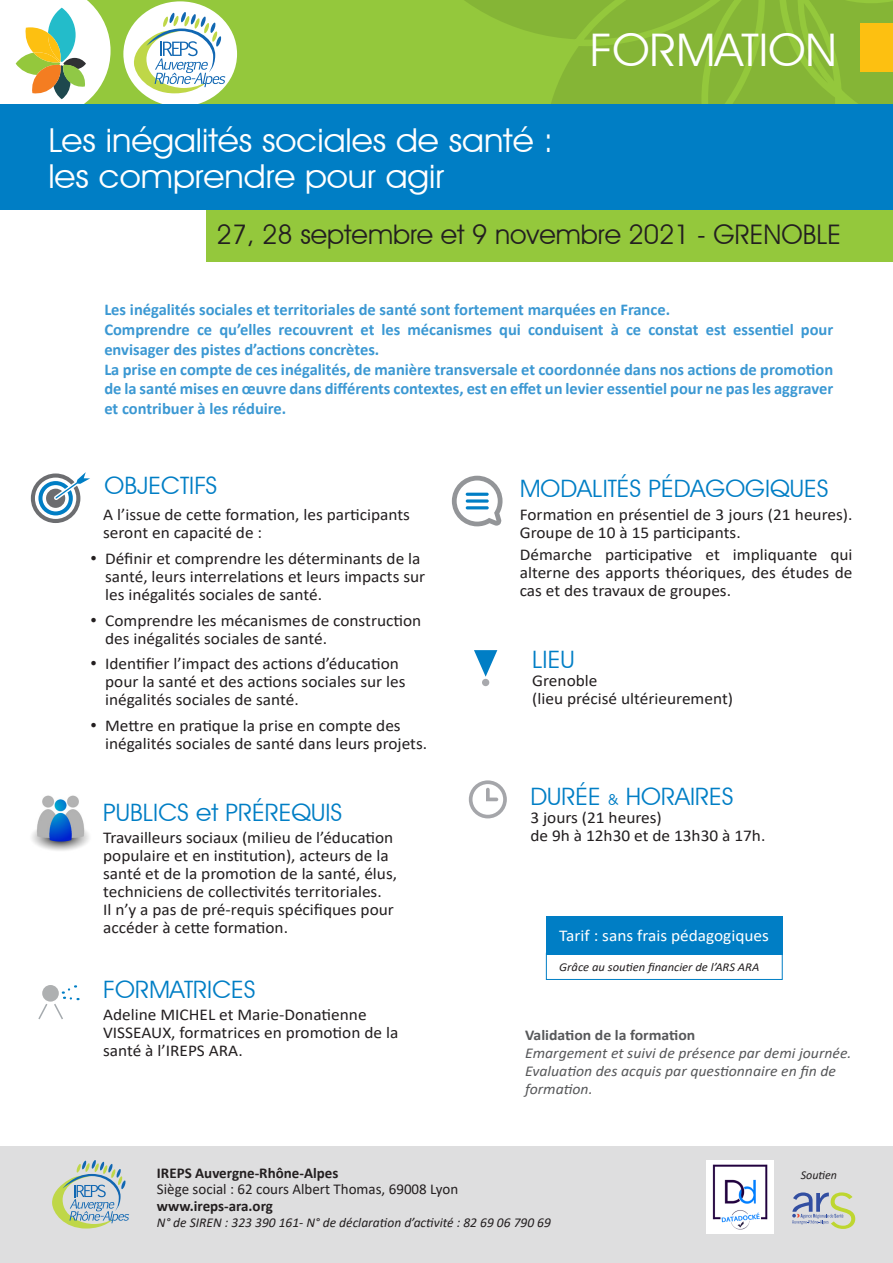
<style>
.page{position:relative;width:893px;height:1263px;background:#fff}
.page>*{position:absolute;margin:0;border:0;box-sizing:border-box;transform-origin:0 0}
.t1{font:45px "Avant Garde IT Cby BT";color:#fff;scale:1.05 1}
.t2{font:33px "Avant Garde IT Cby BT";color:#fff;scale:1.05 1}
.t3{font:27px "Avant Garde IT Cby BT";color:#231f20}
.t4{font:24px "Avant Garde IT Cby BT";color:#007ec5;scale:1.05 1}
.t5{font:16.5px/18px "Calibri";color:#231f20;scale:1.05 1}
.t6{font:700 16.5px/19.8px "Calibri";color:#3b98d3}
.t7{font:16.5px "Calibri";color:#fff;scale:1.05 1}
.t8{font:italic 15px/18px "Calibri";color:#57585a;scale:1.05 1}
.t9{font:700 15px "Calibri";color:#231f20}
.t10{font:15px "Calibri";color:#231f20}
.t11{font:700 15px "Calibri";color:#57585a;scale:1.05 1}
.t12{font:italic 13.5px "Calibri";color:#231f20}
.t13{font:italic 12px "Calibri";color:#231f20;scale:1.05 1}
.t14{font:italic 12px "Calibri";color:#231f20}
.s1{font-family:"Times New Roman";font-size:18px}
.s2{font-size:15px}
</style>
<div class="page">
<div style="left:69px;top:0;width:824px;height:124px;background:#94c83c"></div>
<svg style="left:0;top:0;width:111px;height:105px"></svg>
<svg style="left:410px;top:0;width:483px;height:105px"></svg>
<div style="left:123px;top:1px;width:114px;height:106px;background:#fff;border-radius:50%"></div>
<svg style="left:133px;top:12px;width:92px;height:81px"></svg>
<div style="left:0;top:1146px;width:893px;height:117px;background:#dededf"></div>
<img style="left:706px;top:1161px;width:68px;height:72px">
<svg style="left:792px;top:1192px;width:63px;height:37px"></svg>
<svg style="left:52px;top:1160px;width:77px;height:68px"></svg>
<div style="left:860px;top:23px;width:33px;height:49px;background:#fdc011"></div>
<div style="left:206px;top:210px;width:687px;height:51px;background:#94c83c"></div>
<div style="left:0;top:105px;width:893px;height:105px;background:#007ec5"></div>
<svg style="left:38px;top:985px;width:41px;height:35px"></svg>
<svg style="left:31px;top:472px;width:59px;height:51px"></svg>
<img style="left:32px;top:795px;width:57px;height:56px">
<svg style="left:452px;top:476px;width:51px;height:50px"></svg>
<hr style="left:466px;top:493px;width:23px;height:3px;background:#007ec5;border-radius:2px">
<svg style="left:466px;top:499px;width:23px;height:4px"></svg>
<hr style="left:466px;top:506px;width:23px;height:3px;background:#007ec5;border-radius:2px">
<svg style="left:469px;top:780px;width:38px;height:38px"></svg>
<svg style="left:474px;top:650px;width:23px;height:27px"></svg>
<div style="left:482px;top:679px;width:7px;height:7px;background:#a8a9ad;border-radius:50%"></div>
<div style="left:546px;top:916px;width:236px;height:38px;background:#007ec5"></div>
<div style="left:546px;top:953px;width:236px;height:27px;border:1px solid #007ec5"></div>
<p class="t2" style="left:48px;top:120px;width:483px">Les inégalités sociales de santé :</p>
<p class="t2" style="left:48px;top:156px;width:378px">les comprendre pour agir</p>
<p class="t1" style="left:590px;top:22px;width:237px">FORMATION</p>
<p class="t3" style="left:216px;top:218px;width:626px">27, 28 septembre et 9 novembre 2021 - GRENOBLE</p>
<p class="t6" style="left:104px;top:300px;width:567px">Les inégalités sociales et territoriales de santé sont fortement marquées en France.</p>
<p class="t6" style="left:104px;top:319px;width:730px">Comprendre ce qu’elles recouvrent et les mécanismes qui conduisent à ce constat est essentiel pour envisager des pistes d’actions concrètes.</p>
<p class="t6" style="left:104px;top:359px;width:730px;text-align:justify">La prise en compte de ces inégalités, de manière transversale et coordonnée dans nos actions de promotion de la santé mises en œuvre dans différents contextes, est en effet un levier essentiel pour ne pas les aggraver et contribuer à les réduire.</p>
<p class="t4" style="left:105px;top:471px;width:109px">OBJECTIFS</p>
<p class="t5" style="left:103px;top:506px;width:294px">A l’issue de cette formation, les participants seront en capacité de :</p>
<p class="t5" style="left:105px;top:549px;width:306px;text-indent:-15px"><span class="s1">•</span> Définir et comprendre les déterminants de la santé, leurs interrelations et leurs impacts sur les inégalités sociales de santé.</p>
<p class="t5" style="left:105px;top:611px;width:303px;text-indent:-15px"><span class="s1">•</span> Comprendre les mécanismes de construction des inégalités sociales de santé.</p>
<p class="t5" style="left:105px;top:654px;width:288px;text-indent:-15px"><span class="s1">•</span> Identifier l’impact des actions d’éducation pour la santé et des actions sociales sur les inégalités sociales de santé.</p>
<p class="t5" style="left:105px;top:716px;width:308px;text-indent:-15px"><span class="s1">•</span> Mettre en pratique la prise en compte des inégalités sociales de santé dans leurs projets.</p>
<p class="t4" style="left:103px;top:798px;width:229px">PUBLICS et PRÉREQUIS</p>
<p class="t5" style="left:103px;top:828px;width:281px">Travailleurs sociaux (milieu de l’éducation populaire et en institution), acteurs de la santé et de la promotion de la santé, élus, techniciens de collectivités territoriales.</p>
<p class="t5" style="left:103px;top:900px;width:278px">Il n’y a pas de pré-requis spécifiques pour accéder à cette formation.</p>
<p class="t4" style="left:103px;top:975px;width:147px">FORMATRICES</p>
<p class="t5" style="left:103px;top:1005px;width:283px">Adeline MICHEL et Marie-Donatienne<br>VISSEAUX, formatrices en promotion de la santé à l’IREPS ARA.</p>
<p class="t4" style="left:520px;top:474px;width:296px">MODALITÉS PÉDAGOGIQUES</p>
<p class="t5" style="left:520px;top:505px;width:318px">Formation en présentiel de 3 jours (21 heures).<br>Groupe de 10 à 15 participants.</p>
<p class="t5" style="left:520px;top:545px;width:318px;text-align:justify">Démarche participative et impliquante qui alterne des apports théoriques, des études de cas et des travaux de groupes.</p>
<p class="t4" style="left:532px;top:645px;width:42px">LIEU</p>
<p class="t5" style="left:532px;top:671px;width:64px">Grenoble</p>
<p class="t5" style="left:532px;top:689px;width:193px">(lieu précisé ultérieurement)</p>
<p class="t4" style="left:530px;top:782px;width:195px">DURÉE <span class="s2">&amp;</span> HORAIRES</p>
<p class="t5" style="left:530px;top:808px;width:127px">3 jours (21 heures)</p>
<p class="t5" style="left:530px;top:826px;width:225px">de 9h à 12h30 et de 13h30 à 17h.</p>
<p class="t7" style="left:559px;top:924px;width:201px">Tarif : sans frais pédagogiques</p>
<p class="t13" style="left:559px;top:958px;width:192px">Grâce au soutien financier de l’ARS ARA</p>
<p class="t11" style="left:525px;top:1025px;width:164px">Validation de la formation</p>
<p class="t8" style="left:525px;top:1044px;width:312px">Emargement et suivi de présence par demi journée.</p>
<p class="t8" style="left:525px;top:1062px;width:297px">Evaluation des acquis par questionnaire en fin de formation.</p>
<p class="t9" style="left:157px;top:1162px;width:183px">IREPS Auvergne-Rhône-Alpes</p>
<p class="t10" style="left:157px;top:1179px;width:303px">Siège social : 62 cours Albert Thomas, 69008 Lyon</p>
<p class="t9" style="left:157px;top:1195px;width:117px">www.ireps-ara.org</p>
<p class="t12" style="left:157px;top:1213px;width:395px">N° de SIREN : 323 390 161- N° de déclaration d’activité : 82 69 06 790 69</p>
<p class="t14" style="left:801px;top:1166px;width:38px">Soutien</p>
</div>
